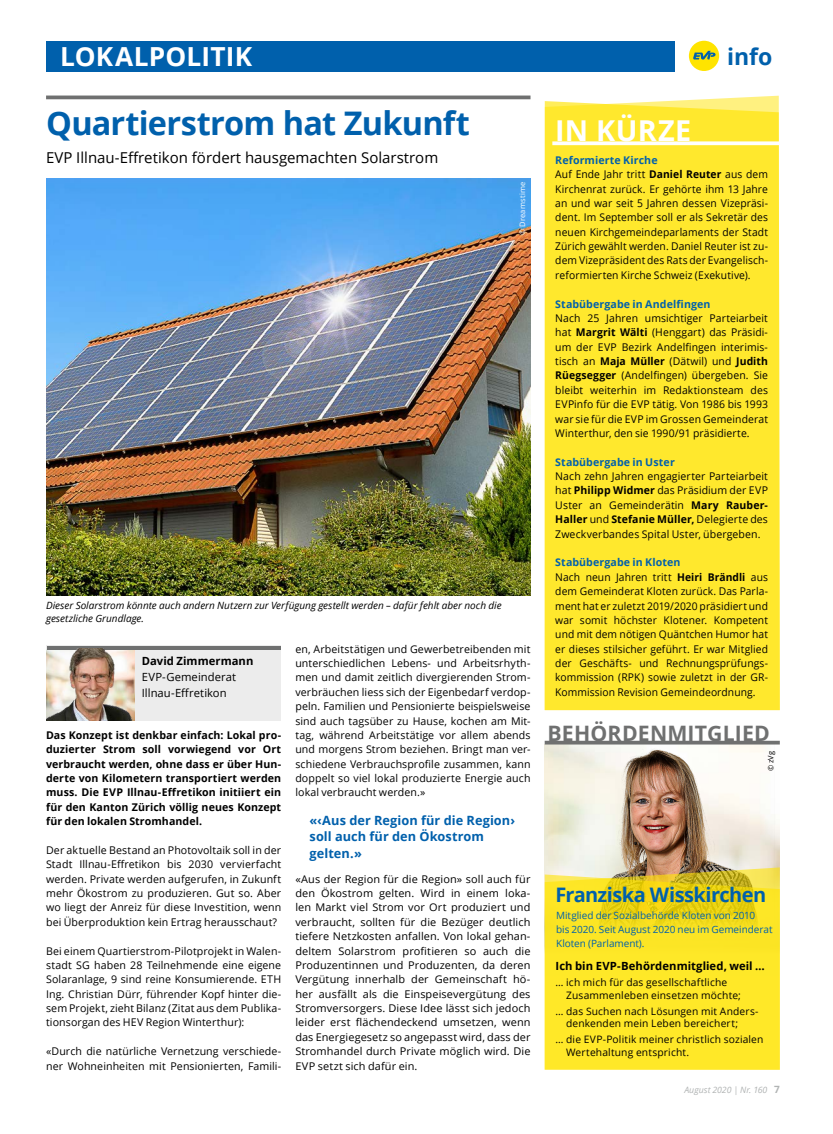
<style>
.page{position:relative;width:833px;height:1134px;background:#fff}
.page>*{position:absolute;margin:0;border:0;box-sizing:border-box;transform-origin:0 0}
.t1{font:700 32.5px "Open Sans";letter-spacing:-.025em;color:#0060ac}
.t2{font:700 28.75px "Open Sans";letter-spacing:.01em;color:#fff}
.t3{font:700 26.25px "Open Sans";letter-spacing:.005em;color:#fff}
.t4{font:700 23px "Open Sans";color:#0060ac}
.t5{font:700 21.25px "Open Sans";letter-spacing:.005em;color:#6f7070}
.t6{font:700 20px "Open Sans";letter-spacing:-.03em;color:#0060ac}
.t7{font:15px "Open Sans";color:#000}
.t8{font:700 12.75px/16.2px "Open Sans";letter-spacing:.005em;color:#0060ac}
.t9{font:700 11.25px "Open Sans";letter-spacing:.005em;color:#000}
.t10{font:11.25px/16.2px "Open Sans";letter-spacing:.005em;color:#000}
.t11{font:10.62px/14.4px "Open Sans";letter-spacing:.01em;color:#000;text-align:justify}
.t12{font:700 10.62px/14.4px "Open Sans";letter-spacing:.01em;color:#000;text-align:justify}
.t13{font:700 10.62px "Open Sans";letter-spacing:.01em;color:#0060ac}
.t14{font:10.25px/12.5px "Open Sans";letter-spacing:.015em;color:#000}
.t15{font:italic 10px/12.5px "Open Sans";color:#000}
.t16{font:10px/13.8px "Open Sans";letter-spacing:-.005em;color:#0060ac}
.t17{font:italic 8.75px "Open Sans";color:#b1b4b4}
.t18{font:7.5px "Open Sans";letter-spacing:.025em;color:#fff}
.t19{font:7.5px "Open Sans";color:#000}
.s1{font-weight:700;color:#0060ac}
.s2{font-weight:700}
.s3{font-weight:700;font-style:normal;font-size:10px}
</style>
<div class="page">
<div style="left:689px;top:41px;width:30px;height:30px;background:#ffe400;border-radius:50%"></div>
<svg style="left:693px;top:51px;width:22px;height:9px"></svg>
<div style="left:46px;top:41px;width:628px;height:30px;background:#0060ac"></div>
<div style="left:46px;top:646px;width:234px;height:75px;background:#ececec"></div>
<hr style="left:47px;top:646px;width:233px;height:3px;background:#6f7070">
<hr style="left:46px;top:96px;width:484px;height:3px;background:#6f7070">
<img style="left:46px;top:178px;width:484px;height:417px">
<div style="left:544px;top:101px;width:236px;height:609px;background:#ffe82d"></div>
<svg style="left:552px;top:141px;width:227px;height:4px"></svg>
<hr style="left:544px;top:741px;width:236px;height:3px;background:#6f7070">
<img style="left:544px;top:744px;width:230px;height:123px">
<svg style="left:544px;top:867px;width:236px;height:7px;background:#cab98d"></svg>
<svg style="left:544px;top:874px;width:236px;height:196px;background:#f9e226"></svg>
<img style="left:46px;top:649px;width:88px;height:72px">
<h3 class="t3" style="left:60px;top:38px;width:193px">LOKALPOLITIK</h3>
<h1 class="t1" style="left:46px;top:100px;width:425px">Quartierstrom hat Zukunft</h1>
<h3 class="t7" style="left:46px;top:148px;width:394px">EVP Illnau-Effretikon fördert hausgemachten Solarstrom</h3>
<p class="t18" style="left:517px;top:235px;width:54px;rotate:-90deg">© Dreamstime</p>
<p class="t15" style="left:46px;top:599px;width:457px">Dieser Solarstrom könnte auch andern Nutzern zur Verfügung gestellt werden – dafür fehlt aber noch die gesetzliche Grundlage.</p>
<p class="t9" style="left:142px;top:653px;width:113px">David Zimmermann</p>
<p class="t10" style="left:142px;top:669px;width:96px">EVP-Gemeinderat<br>Illnau-Effretikon</p>
<p class="t12" style="left:46px;top:727px;width:237px">Das Konzept ist denkbar einfach: Lokal pro&shy;duzierter Strom soll vorwiegend vor Ort verbraucht werden, ohne dass er über Hun&shy;derte von Kilometern transportiert werden muss. Die EVP Illnau-Effretikon initiiert ein für den Kanton Zürich völlig neues Konzept für den lokalen Stromhandel.</p>
<p class="t11" style="left:46px;top:842px;width:237px">Der aktuelle Bestand an Photovoltaik soll in der Stadt Illnau-Effretikon bis 2030 vervierfacht werden. Private werden aufgerufen, in Zukunft mehr Ökostrom zu produzieren. Gut so. Aber wo liegt der Anreiz für diese Investition, wenn bei Überproduktion kein Ertrag herausschaut?</p>
<p class="t11" style="left:46px;top:943px;width:237px">Bei einem Quartierstrom-Pilotprojekt in Walen&shy;stadt SG haben 28 Teilnehmende eine eigene Solaranlage, 9 sind reine Konsumierende. ETH Ing. Christian Dürr, führender Kopf hinter die&shy;sem Projekt, zieht Bilanz (Zitat aus dem Publika&shy;tionsorgan des HEV Region Winterthur):</p>
<p class="t11" style="left:46px;top:1044px;width:237px">«Durch die natürliche Vernetzung verschiede&shy;ner Wohneinheiten mit Pensionierten, Famili-</p>
<p class="t11" style="left:295px;top:641px;width:237px">en, Arbeitstätigen und Gewerbetreibenden mit unterschiedlichen Lebens- und Arbeitsrhyth&shy;men und damit zeitlich divergierenden Strom&shy;verbräuchen liess sich der Eigenbedarf verdop&shy;peln. Familien und Pensionierte beispielsweise sind auch tagsüber zu Hause, kochen am Mit&shy;tag, während Arbeitstätige vor allem abends und morgens Strom beziehen. Bringt man ver&shy;schiedene Verbrauchsprofile zusammen, kann doppelt so viel lokal produzierte Energie auch lokal verbraucht werden.»</p>
<p class="t8" style="left:309px;top:812px;width:207px">«‹Aus der Region für die Region› soll auch für den Ökostrom gelten.»</p>
<p class="t11" style="left:295px;top:871px;width:237px">«Aus der Region für die Region» soll auch für den Ökostrom gelten. Wird in einem loka&shy;len Markt viel Strom vor Ort produziert und verbraucht, sollten für die Bezüger deutlich tiefere Netzkosten anfallen. Von lokal gehan&shy;deltem Solarstrom profitieren so auch die Produzentinnen und Produzenten, da deren Vergütung innerhalb der Gemeinschaft hö&shy;her ausfällt als die Einspeisevergütung des Stromversorgers. Diese Idee lässt sich jedoch leider erst flächendeckend umsetzen, wenn das Energiegesetz so angepasst wird, dass der Stromhandel durch Private möglich wird. Die EVP setzt sich dafür ein.</p>
<h3 class="t4" style="left:727px;top:40px;width:47px">info</h3>
<h2 class="t2" style="left:555px;top:111px;width:138px">IN KÜRZE</h2>
<p class="t11" style="left:555px;top:152px;width:214px;text-align:left"><span class="s1">Reformierte Kirche<br></span>Auf Ende Jahr tritt <span class="s2">Daniel Reuter</span> aus dem Kirchenrat zurück. Er gehörte ihm 13 Jahre an und war seit 5 Jahren dessen Vizepräsi&shy;dent. Im September soll er als Sekretär des neuen Kirchgemeindeparlaments der Stadt Zürich gewählt werden. Daniel Reuter ist zu&shy;dem Vizepräsident des Rats der Evangelisch&shy;reformierten Kirche Schweiz (Exekutive).</p>
<p class="t13" style="left:555px;top:296px;width:157px">Stabübergabe in Andelfingen</p>
<p class="t11" style="left:555px;top:311px;width:214px">Nach 25 Jahren umsichtiger Parteiarbeit hat <span class="s2">Margrit Wälti</span> (Henggart) das Präsidi&shy;um der EVP Bezirk Andelfingen interimis&shy;tisch an <span class="s2">Maja Müller</span> (Dätwil) und <span class="s2">Judith Rüegsegger</span> (Andelfingen) übergeben. Sie bleibt weiterhin im Redaktionsteam des EVPinfo für die EVP tätig. Von 1986 bis 1993 war sie für die EVP im Grossen Gemeinderat Winterthur, den sie 1990/91 präsidierte.</p>
<p class="t13" style="left:555px;top:454px;width:121px">Stabübergabe in Uster</p>
<p class="t11" style="left:555px;top:469px;width:214px">Nach zehn Jahren engagierter Parteiarbeit hat <span class="s2">Philipp Widmer</span> das Präsidium der EVP Uster an Gemeinderätin <span class="s2">Mary Rauber-Haller</span> und <span class="s2">Stefanie Müller,</span> Delegierte des Zweckverbandes Spital Uster, übergeben.</p>
<p class="t11" style="left:555px;top:555px;width:214px;text-align:left"><span class="s1">Stabübergabe in Kloten<br></span>Nach neun Jahren tritt <span class="s2">Heiri Brändli</span> aus dem Gemeinderat Kloten zurück. Das Parla&shy;ment hat er zuletzt 2019/2020 präsidiert und war somit höchster Klotener. Kompetent und mit dem nötigen Quäntchen Humor hat er dieses stilsicher geführt. Er war Mitglied der Geschäfts- und Rechnungsprüfungs&shy;kommission (RPK) sowie zuletzt in der GR-Kommission Revision Gemeindeordnung.</p>
<h3 class="t5" style="left:547px;top:718px;width:224px">BEHÖRDENMITGLIED</h3>
<p class="t19" style="left:765px;top:771px;width:22px;rotate:-90deg">© zVg</p>
<h3 class="t6" style="left:555px;top:881px;width:212px">Franziska Wisskirchen</h3>
<p class="t16" style="left:556px;top:909px;width:218px">Mitglied der Sozialbehörde Kloten von 2010<br>bis 2020. Seit August 2020 neu im Gemeinderat<br>Kloten (Parlament).</p>
<p class="t9" style="left:555px;top:958px;width:211px">Ich bin EVP-Behördenmitglied, weil …</p>
<p class="t14" style="left:566px;top:976px;width:176px;text-indent:-11px">… ich mich für das gesellschaftliche<br>Zusammenleben einsetzen möchte;</p>
<p class="t14" style="left:566px;top:1004px;width:194px;text-indent:-11px">… das Suchen nach Lösungen mit Anders&shy;denkenden mein Leben bereichert;</p>
<p class="t14" style="left:566px;top:1033px;width:199px;text-indent:-11px">… die EVP-Politik meiner christlich sozialen<br>Wertehaltung entspricht.</p>
<p class="t17" style="left:684px;top:1084px;width:97px">August 2020 | Nr. 160 <span class="s3">7</span></p>
</div>
